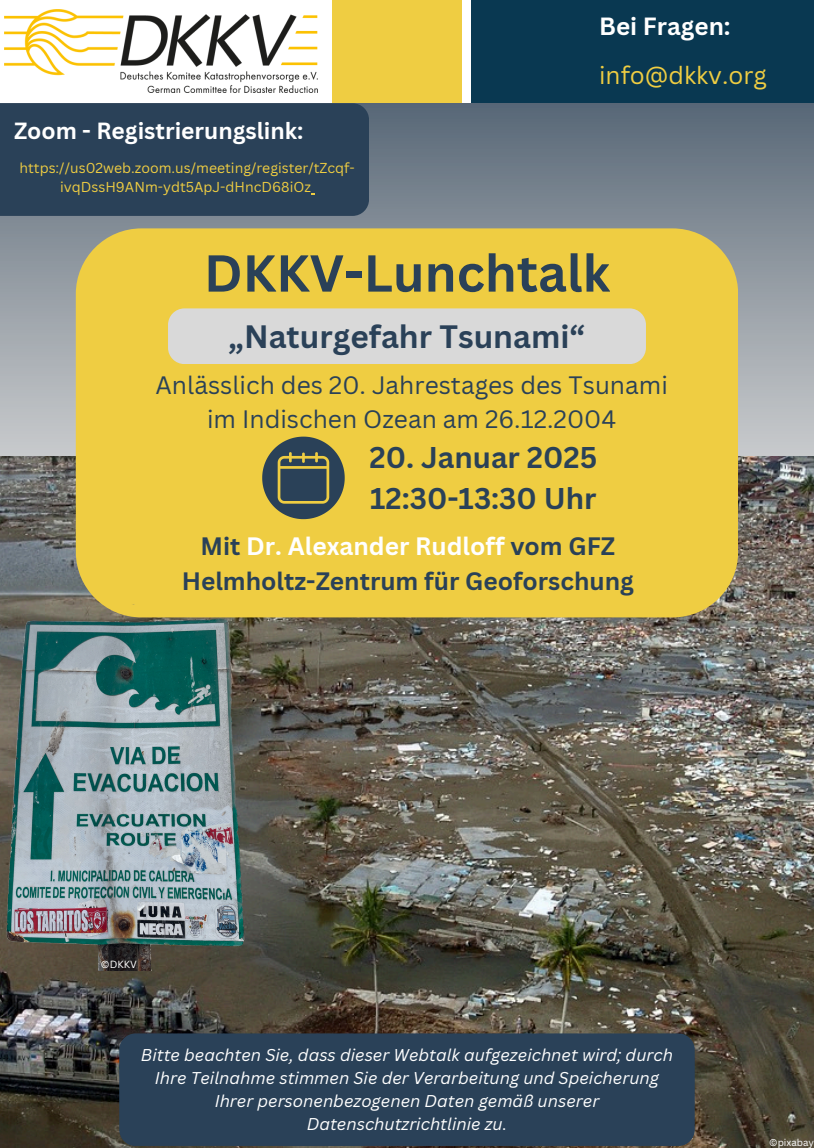
<style>
.page{position:relative;width:814px;height:1148px;background:#fff}
.page>*{position:absolute;margin:0;border:0;box-sizing:border-box;transform-origin:0 0}
.t1{font:700 50.75px "Canva Sans";color:#2a4158}
.t2{font:700 31.5px "Canva Sans";color:#2a4158}
.t3{font:700 29.22px/40.8px "Canva Sans";color:#2a4158}
.t4{font:24.5px/34.1px "Canva Sans";color:#2a4158;text-align:center}
.t5{font:700 24.5px/34.1px "Canva Sans";color:#2a4158;text-align:center}
.t6{font:24.24px/48.5px "Canva Sans";color:#efcd42}
.t7{font:700 22.75px "Canva Sans";color:#fff}
.t8{font:italic 16.62px/22.9px "Canva Sans";color:#fff;text-align:center}
.t9{font:14px/19.1px "Canva Sans";color:#efcd42;text-align:center}
.t10{font:10.15px "Canva Sans";color:#fff}
.t11{font:9.71px "Canva Sans";color:#fff}
.s1{font-weight:700;color:#fff}
.s2{color:#fff}
</style>
<div class="page">
<svg style="left:0;top:103px;width:814px;height:353px;background:#838d97"></svg>
<img style="left:0;top:456px;width:814px;height:691px">
<div style="left:0;top:103px;width:369px;height:113px;background:#2a4158"></div>
<img style="left:4px;top:10px;width:314px;height:82px">
<div style="left:345px;top:0;width:469px;height:103px;background:#093851"></div>
<div style="left:332px;top:0;width:139px;height:103px;background:#efcd42"></div>
<div style="left:462px;top:0;width:9px;height:103px;background:#fff"></div>
<div style="left:76px;top:228px;width:662px;height:389px;background:#efcd42;border-radius:66px"></div>
<div style="left:168px;top:308px;width:478px;height:56px;background:#d9d9d9;border-radius:16px"></div>
<svg style="left:262px;top:436px;width:83px;height:83px"></svg>
<div style="left:119px;top:1033px;width:576px;height:112px;background:#2a4158;border-radius:16px"></div>
<img style="left:4px;top:601px;width:242px;height:368px">
<h3 class="t7" style="left:14px;top:115px;width:291px">Zoom - Registrierungslink:</h3>
<h3 class="t9" style="left:20px;top:158px;width:337px">https://us02web.zoom.us/meeting/register/tZcqf&shy;ivqDssH9ANm-ydt5ApJ-dHncD68iOz</h3>
<p class="t6" style="left:599px;top:1px;width:169px"><span class="s1">Bei Fragen: </span>info@dkkv.org</p>
<h6 class="t1" style="left:204px;top:237px;width:407px">DKKV-Lunchtalk</h6>
<h1 class="t2" style="left:228px;top:314px;width:358px">„Naturgefahr Tsunami“</h1>
<h4 class="t4" style="left:155px;top:367px;width:514px">Anlässlich des 20. Jahrestages des Tsunami im Indischen Ozean am 26.12.2004</h4>
<p class="t3" style="left:369px;top:436px;width:229px">20. Januar 2025<br>12:30-13:30 Uhr</p>
<h2 class="t5" style="left:182px;top:528px;width:454px">Mit <span class="s2">Dr. Alexander Rudloff</span> vom GFZ<br>Helmholtz-Zentrum für Geoforschung</h2>
<h2 class="t10" style="left:101px;top:956px;width:37px">©DKKV</h2>
<h4 class="t8" style="left:141px;top:1042px;width:533px">Bitte beachten Sie, dass dieser Webtalk aufgezeichnet wird; durch Ihre Teilnahme stimmen Sie der Verarbeitung und Speicherung Ihrer personenbezogenen Daten gemäß unserer Datenschutzrichtlinie zu.</h4>
<p class="t11" style="left:769px;top:1134px;width:46px">©pixabay</p>
</div>
